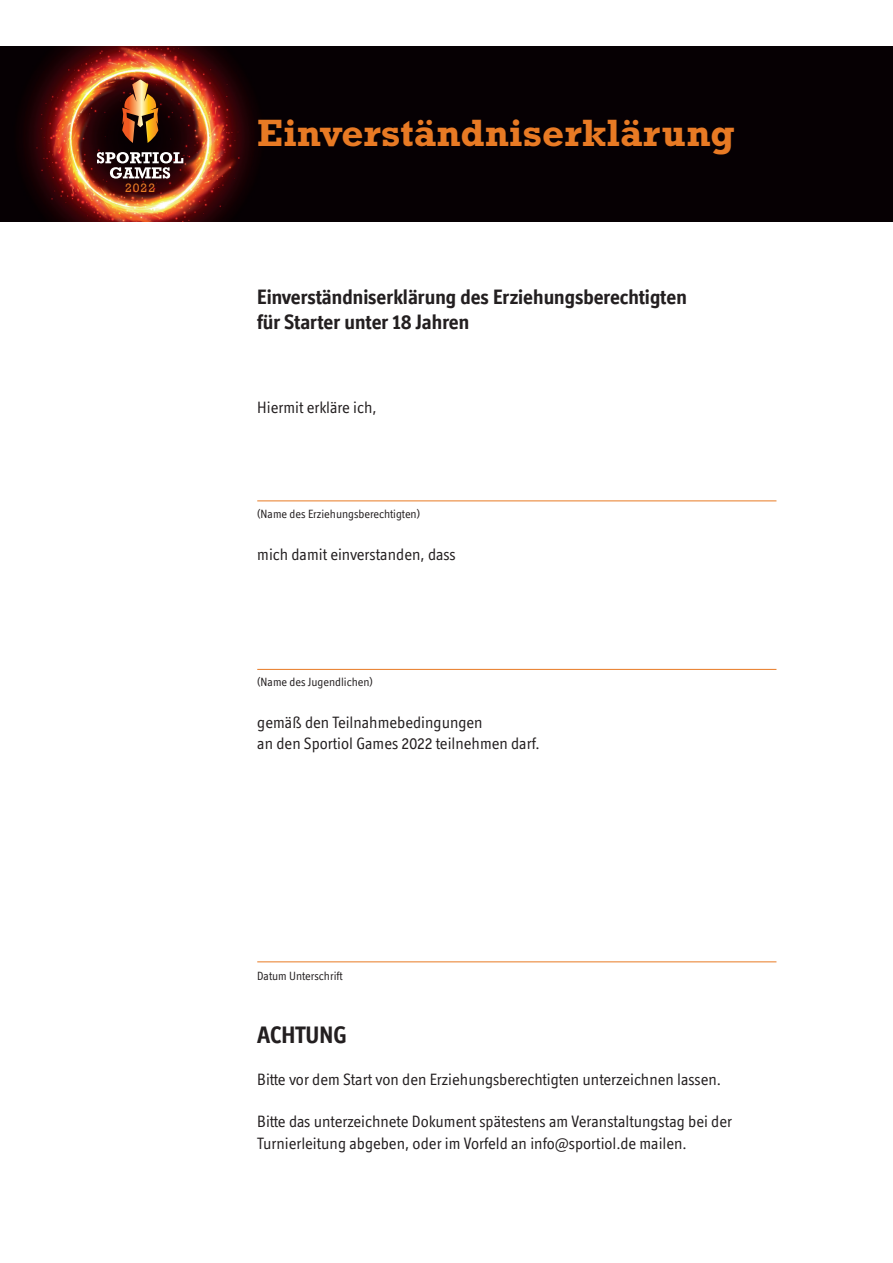
<style>
.page{position:relative;width:893px;height:1263px;background:#fff}
.page>*{position:absolute;margin:0;border:0;box-sizing:border-box;transform-origin:0 0}
.t1{font:700 38.7px "Rockwell Std";color:#e87a24}
.t2{font:700 24px "Officina Display ITC Std";color:#231f20}
.t3{font:700 21px/25.5px "Officina Display ITC Std";color:#231f20}
.t4{font:16.5px/21px "Officina Display ITC Std";color:#231f20}
.t5{font:12.45px "Rockwell";color:#e87a24}
.t6{font:12px "Officina Display ITC Std";color:#231f20}
</style>
<div class="page">
<div style="left:344px;top:47px;width:549px;height:175px;background:#060003"></div>
<img style="left:0;top:47px;width:344px;height:175px">
<svg style="left:97px;top:152px;width:86px;height:27px"></svg>
<svg style="left:122px;top:79px;width:36px;height:64px;background:#965d2b"></svg>
<hr style="left:257px;top:500px;width:519px;height:1px;background:#e87a24">
<hr style="left:257px;top:669px;width:519px;height:1px;background:#e87a24">
<hr style="left:257px;top:961px;width:519px;height:1px;background:#e87a24">
<p class="t5" style="left:125px;top:181px;width:31px">2022</p>
<h1 class="t1" style="left:257px;top:110px;width:479px">Einverständniserklärung</h1>
<p class="t3" style="left:257px;top:284px;width:431px">Einverständniserklärung des Erziehungsberechtigten für Starter unter 18 Jahren</p>
<p class="t4" style="left:257px;top:397px;width:121px">Hiermit erkläre ich,</p>
<p class="t6" style="left:257px;top:507px;width:164px">(Name des Erziehungsberechtigten)</p>
<p class="t4" style="left:257px;top:544px;width:200px">mich damit einverstanden, dass</p>
<p class="t6" style="left:257px;top:675px;width:117px">(Name des Jugendlichen)</p>
<p class="t4" style="left:257px;top:712px;width:284px">gemäß den Teilnahmebedingungen<br>an den Sportiol Games 2022 teilnehmen darf.</p>
<p class="t6" style="left:257px;top:969px;width:87px">Datum Unterschrift</p>
<h2 class="t2" style="left:257px;top:1021px;width:91px">ACHTUNG</h2>
<p class="t4" style="left:257px;top:1069px;width:465px">Bitte vor dem Start von den Erziehungsberechtigten unterzeichnen lassen.</p>
<p class="t4" style="left:257px;top:1111px;width:476px">Bitte das unterzeichnete Dokument spätestens am Veranstaltungstag bei der<br>Turnierleitung abgeben, oder im Vorfeld an info@sportiol.de mailen.</p>
</div>
